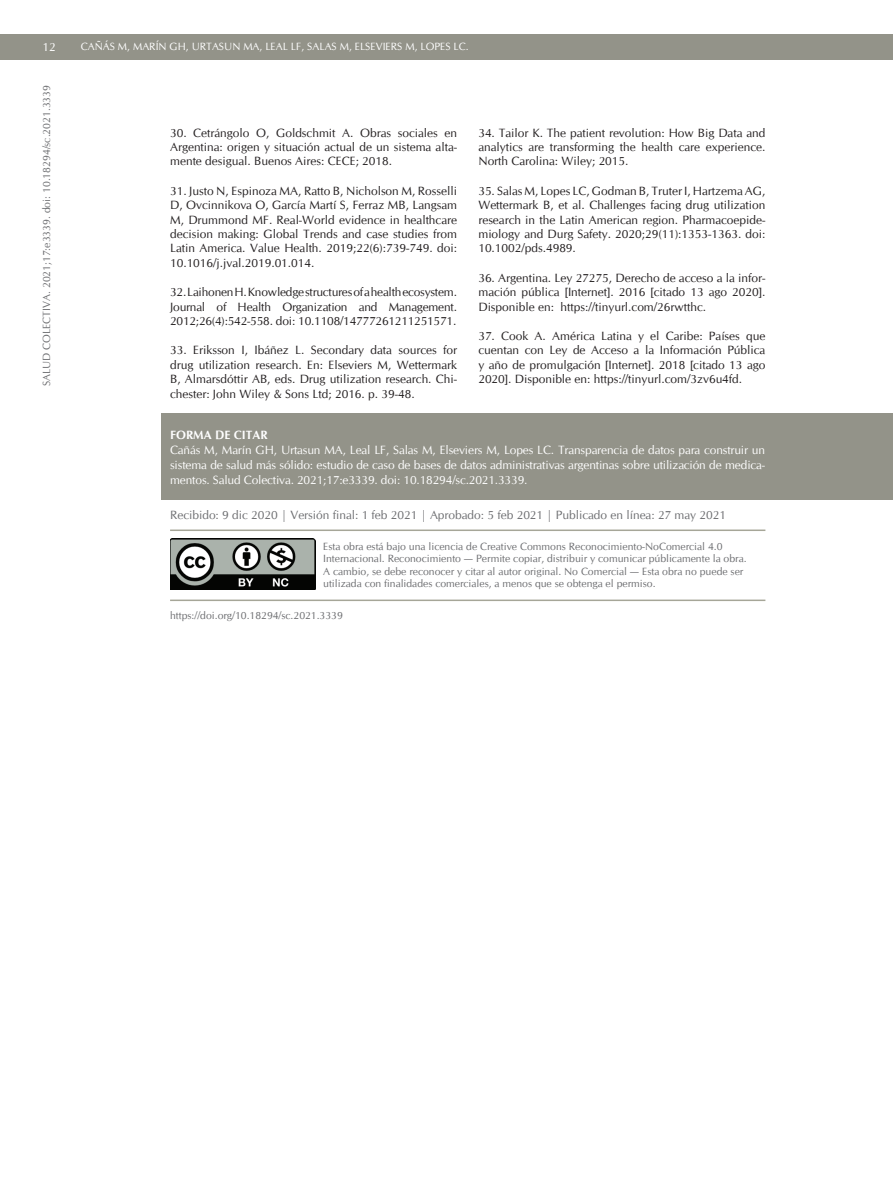
<style>
.page{position:relative;width:893px;height:1191px;background:#fff}
.page>*{position:absolute;margin:0;border:0;box-sizing:border-box;transform-origin:0 0}
.t1{font:12px/14.4px "CG Omega";color:#231f20;text-align:justify}
.t2{font:12px/15px "CG Omega";letter-spacing:-.01em;color:#fff;text-align:justify}
.t3{font:12px "CG Omega";color:#6c6d70}
.t4{font:700 12px "CG Omega";color:#fff}
.t5{font:10.5px/12.6px "CG Omega";color:#6c6d70}
.t6{font:10.5px "CG Omega";color:#fff}
</style>
<div class="page">
<div style="left:0;top:34px;width:893px;height:26px;background:#939389"></div>
<div style="left:162px;top:413px;width:731px;height:86px;background:#939389"></div>
<img style="left:170px;top:538px;width:145px;height:51px">
<hr style="left:170px;top:599px;width:595px;height:2px;background:#a6a698">
<hr style="left:170px;top:529px;width:595px;height:2px;background:#a6a698">
<p class="t2" style="left:43px;top:40px;width:15px">12</p>
<p class="t6" style="left:81px;top:40px;width:389px">CAÑÁS M, MARÍN GH, URTASUN MA, LEAL LF, SALAS M, ELSEVIERS M, LOPES LC.</p>
<p class="t5" style="left:41px;top:386px;width:303px;rotate:-90deg">SALUD COLECTIVA. 2021;17:e3339. doi: 10.18294/sc.2021.3339</p>
<p class="t1" style="left:170px;top:125px;width:289px">30. Cetrángolo O, Goldschmit A. Obras sociales en Argentina: origen y situación actual de un sistema alta&shy;mente desigual. Buenos Aires: CECE; 2018.</p>
<p class="t1" style="left:170px;top:184px;width:289px">31. Justo N, Espinoza MA, Ratto B, Nicholson M, Rosselli D, Ovcinnikova O, García Martí S, Ferraz MB, Langsam M, Drummond MF. Real-World evidence in healthcare decision making: Global Trends and case studies from Latin America. Value Health. 2019;22(6):739-749. doi:<br>10.1016/j.jval.2019.01.014.</p>
<p class="t1" style="left:170px;top:285px;width:288px">32. Laihonen H. Knowledge structures of a health ecosystem.<br>Journal of Health Organization and Management.<br>2012;26(4):542-558. doi: 10.1108/14777261211251571.</p>
<p class="t1" style="left:170px;top:343px;width:289px">33. Eriksson I, Ibáñez L. Secondary data sources for drug utilization research. En: Elseviers M, Wettermark B, Almarsdóttir AB, eds. Drug utilization research. Chi&shy;chester: John Wiley &amp; Sons Ltd; 2016. p. 39-48.</p>
<p class="t1" style="left:478px;top:125px;width:288px">34. Tailor K. The patient revolution: How Big Data and analytics are transforming the health care experience.<br>North Carolina: Wiley; 2015.</p>
<p class="t1" style="left:478px;top:184px;width:288px">35. Salas M, Lopes LC, Godman B, Truter I, Hartzema AG, Wettermark B, et al. Challenges facing drug utilization research in the Latin American region. Pharmacoepide&shy;miology and Durg Safety. 2020;29(11):1353-1363. doi:<br>10.1002/pds.4989.</p>
<p class="t1" style="left:478px;top:271px;width:288px">36. Argentina. Ley 27275, Derecho de acceso a la infor&shy;mación pública [Internet]. 2016 [citado 13 ago 2020].<br>Disponible en: https://tinyurl.com/26rwtthc.</p>
<p class="t1" style="left:478px;top:329px;width:289px">37. Cook A. América Latina y el Caribe: Países que cuentan con Ley de Acceso a la Información Pública y año de promulgación [Internet]. 2018 [citado 13 ago 2020]. Disponible en: https://tinyurl.com/3zv6u4fd.</p>
<p class="t4" style="left:170px;top:427px;width:99px">FORMA DE CITAR</p>
<p class="t2" style="left:170px;top:442px;width:596px">Cañás M, Marín GH, Urtasun MA, Leal LF, Salas M, Elseviers M, Lopes LC. Transparencia de datos para construir un sistema de salud más sólido: estudio de caso de bases de datos administrativas argentinas sobre utilización de medica&shy;mentos. Salud Colectiva. 2021;17:e3339. doi: 10.18294/sc.2021.3339.</p>
<p class="t3" style="left:170px;top:507px;width:558px">Recibido: 9 dic 2020 | Versión final: 1 feb 2021 | Aprobado: 5 feb 2021 | Publicado en línea: 27 may 2021</p>
<p class="t5" style="left:323px;top:540px;width:425px">Esta obra está bajo una licencia de Creative Commons Reconocimiento-NoComercial 4.0<br>Internacional. Reconocimiento — Permite copiar, distribuir y comunicar públicamente la obra.<br>A cambio, se debe reconocer y citar al autor original. No Comercial — Esta obra no puede ser utilizada con finalidades comerciales, a menos que se obtenga el permiso.</p>
<p class="t5" style="left:170px;top:609px;width:174px">https://doi.org/10.18294/sc.2021.3339</p>
</div>
